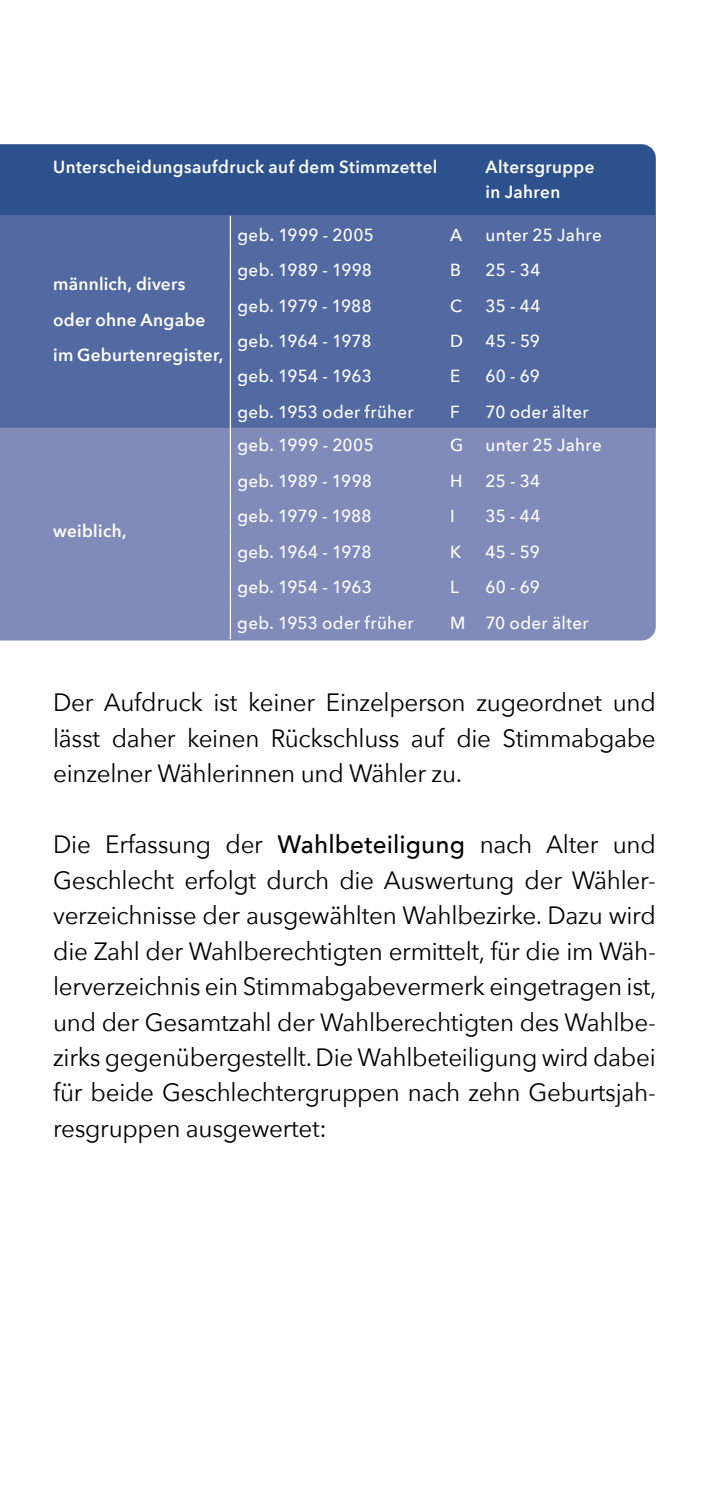
<style>
.page{position:relative;width:709px;height:1489px;background:#fff}
.page>*{position:absolute;margin:0;border:0;box-sizing:border-box;transform-origin:0 0}
.t1{font:25px/35.5px "Avenir Next";letter-spacing:-.01em;color:#000;text-align:justify}
.t2{font:500 17.5px "Avenir Next";letter-spacing:.02em;color:#fff}
.t3{font:600 17.5px/35.5px "Avenir Next";letter-spacing:.02em;color:#fff}
.t4{font:500 17.5px "Avenir Next";color:#fff}
.s1{font-weight:500}
</style>
<div class="page">
<div style="left:0;top:144px;width:656px;height:71px;background:#2c518d"></div>
<div style="left:0;top:215px;width:656px;height:213px;background:#5269a1"></div>
<div style="left:0;top:428px;width:656px;height:212px;background:#818bba"></div>
<hr style="left:230px;top:216px;width:1px;height:35px;background:#fff">
<hr style="left:230px;top:251px;width:1px;height:36px;background:#fff">
<hr style="left:230px;top:287px;width:1px;height:35px;background:#fff">
<hr style="left:230px;top:322px;width:1px;height:35px;background:#fff">
<hr style="left:230px;top:357px;width:1px;height:36px;background:#fff">
<hr style="left:230px;top:393px;width:1px;height:35px;background:#fff">
<hr style="left:230px;top:428px;width:1px;height:34px;background:#fff">
<hr style="left:230px;top:462px;width:1px;height:35px;background:#fff">
<hr style="left:230px;top:497px;width:1px;height:35px;background:#fff">
<hr style="left:230px;top:532px;width:1px;height:36px;background:#fff">
<hr style="left:230px;top:568px;width:1px;height:35px;background:#fff">
<hr style="left:230px;top:603px;width:1px;height:36px;background:#fff">
<p class="t3" style="left:53px;top:149px;width:386px">Unterscheidungsaufdruck auf dem Stimmzettel</p>
<p class="t3" style="left:485px;top:154px;width:110px;line-height:25px">Altersgruppe in Jahren</p>
<p class="t3" style="left:53px;top:266px;width:172px">männlich, divers oder ohne Angabe im Geburtenregister,</p>
<p class="t3" style="left:53px;top:513px;width:75px">weiblich,</p>
<p class="t2" style="left:237px;top:220px;width:138px">geb. 1999 - 2005</p>
<p class="t2" style="left:450px;top:220px;width:14px">A</p>
<p class="t2" style="left:485px;top:220px;width:118px">unter 25 Jahre</p>
<p class="t2" style="left:237px;top:255px;width:136px">geb. 1989 - 1998</p>
<p class="t2" style="left:450px;top:255px;width:12px">B</p>
<p class="t2" style="left:485px;top:255px;width:56px">25 - 34</p>
<p class="t2" style="left:237px;top:290px;width:136px">geb. 1979 - 1988</p>
<p class="t2" style="left:450px;top:290px;width:14px">C</p>
<p class="t2" style="left:485px;top:290px;width:57px">35 - 44</p>
<p class="t4" style="left:237px;top:326px;width:136px">geb. 1964 - 1978</p>
<p class="t2" style="left:450px;top:326px;width:14px">D</p>
<p class="t2" style="left:485px;top:326px;width:56px">45 - 59</p>
<p class="t2" style="left:237px;top:361px;width:136px">geb. 1954 - 1963</p>
<p class="t2" style="left:450px;top:361px;width:12px">E</p>
<p class="t2" style="left:485px;top:361px;width:56px">60 - 69</p>
<p class="t2" style="left:237px;top:397px;width:178px">geb. 1953 oder früher</p>
<p class="t2" style="left:450px;top:397px;width:11px">F</p>
<p class="t2" style="left:485px;top:397px;width:105px">70 oder älter</p>
<p class="t2" style="left:237px;top:430px;width:138px">geb. 1999 - 2005</p>
<p class="t2" style="left:450px;top:430px;width:15px">G</p>
<p class="t2" style="left:485px;top:430px;width:118px">unter 25 Jahre</p>
<p class="t2" style="left:237px;top:465px;width:136px">geb. 1989 - 1998</p>
<p class="t2" style="left:450px;top:465px;width:14px">H</p>
<p class="t2" style="left:485px;top:465px;width:56px">25 - 34</p>
<p class="t2" style="left:237px;top:501px;width:136px">geb. 1979 - 1988</p>
<p class="t2" style="left:450px;top:501px;width:6px">I</p>
<p class="t2" style="left:485px;top:501px;width:57px">35 - 44</p>
<p class="t4" style="left:237px;top:536px;width:136px">geb. 1964 - 1978</p>
<p class="t2" style="left:450px;top:536px;width:13px">K</p>
<p class="t2" style="left:485px;top:536px;width:56px">45 - 59</p>
<p class="t2" style="left:237px;top:572px;width:136px">geb. 1954 - 1963</p>
<p class="t2" style="left:450px;top:572px;width:10px">L</p>
<p class="t2" style="left:485px;top:572px;width:56px">60 - 69</p>
<p class="t2" style="left:237px;top:607px;width:178px">geb. 1953 oder früher</p>
<p class="t2" style="left:450px;top:607px;width:140px">M 70 oder älter</p>
<p class="t1" style="left:53px;top:684px;width:604px">Der Aufdruck ist keiner Einzelperson zugeordnet und lässt daher keinen Rückschluss auf die Stimmabgabe einzelner Wählerinnen und Wähler zu.</p>
<p class="t1" style="left:53px;top:825px;width:605px">Die Erfassung der <span class="s1">Wahlbeteiligung</span> nach Alter und Geschlecht erfolgt durch die Auswertung der Wähler&shy;verzeichnisse der ausgewählten Wahlbezirke. Dazu wird die Zahl der Wahlberechtigten ermittelt, für die im Wäh&shy;lerverzeichnis ein Stimmabgabevermerk eingetragen ist, und der Gesamtzahl der Wahlberechtigten des Wahlbe&shy;zirks gegenübergestellt. Die Wahlbeteiligung wird dabei für beide Geschlechtergruppen nach zehn Geburtsjah&shy;resgruppen ausgewertet:</p>
</div>
